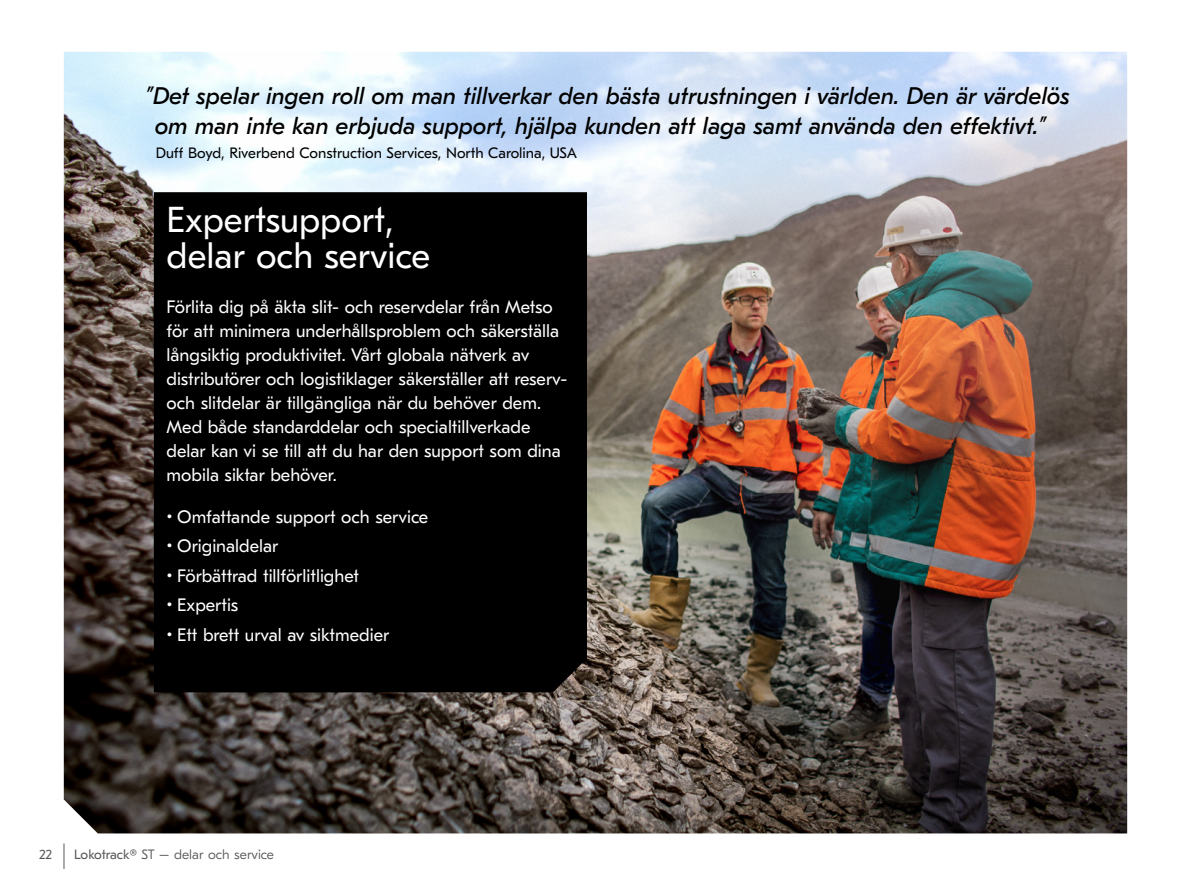
<style>
.page{position:relative;width:1191px;height:893px;background:#fff}
.page>*{position:absolute;margin:0;border:0;box-sizing:border-box;transform-origin:0 0}
.t1{font:36px/36px "GT Eesti Pro Text";color:#fff}
.t2{font:italic 24px/30px "GT Eesti Pro Text";color:#000;text-align:center}
.t3{font:18px/24px "GT Eesti Pro Text";color:#fff}
.t4{font:15px "GT Eesti Pro Text";color:#000}
.t5{font:300 13.5px "GT Eesti Pro Text";color:#585857}
.t6{font:13.5px "GT Eesti Pro Text";color:#585857}
.s1{font-weight:400}
</style>
<div class="page">
<img style="left:64px;top:52px;width:1063px;height:781px">
<div style="left:154px;top:192px;width:433px;height:500px;background:#000"></div>
<svg style="left:64px;top:843px;width:1px;height:26px"></svg>
<h2 class="t2" style="left:145px;top:81px;width:926px">”Det spelar ingen roll om man tillverkar den bästa utrustningen i världen. Den är värdelös om man inte kan erbjuda support, hjälpa kunden att laga samt använda den effektivt.”</h2>
<p class="t4" style="left:156px;top:145px;width:423px">Duff Boyd, Riverbend Construction Services, North Carolina, USA</p>
<h1 class="t1" style="left:167px;top:202px;width:265px">Expertsupport, delar och service</h1>
<p class="t3" style="left:167px;top:295px;width:402px">Förlita dig på äkta slit- och reservdelar från Metso för att minimera underhållsproblem och säkerställa långsiktig produktivitet. Vårt globala nätverk av distributörer och logistiklager säkerställer att reserv&shy;och slitdelar är tillgängliga när du behöver dem.<br>Med både standarddelar och specialtillverkade delar kan vi se till att du har den support som dina mobila siktar behöver.</p>
<p class="t3" style="left:167px;top:505px;width:263px">• Omfattande support och service</p>
<p class="t3" style="left:167px;top:535px;width:113px">• Originaldelar</p>
<p class="t3" style="left:167px;top:564px;width:194px">• Förbättrad tillförlitlighet</p>
<p class="t3" style="left:167px;top:594px;width:73px">• Expertis</p>
<p class="t3" style="left:167px;top:623px;width:224px">• Ett brett urval av siktmedier</p>
<p class="t6" style="left:39px;top:847px;width:15px">22</p>
<p class="t5" style="left:74px;top:847px;width:201px"><span class="s1">Lokotrack®</span> ST – delar och service</p>
</div>
